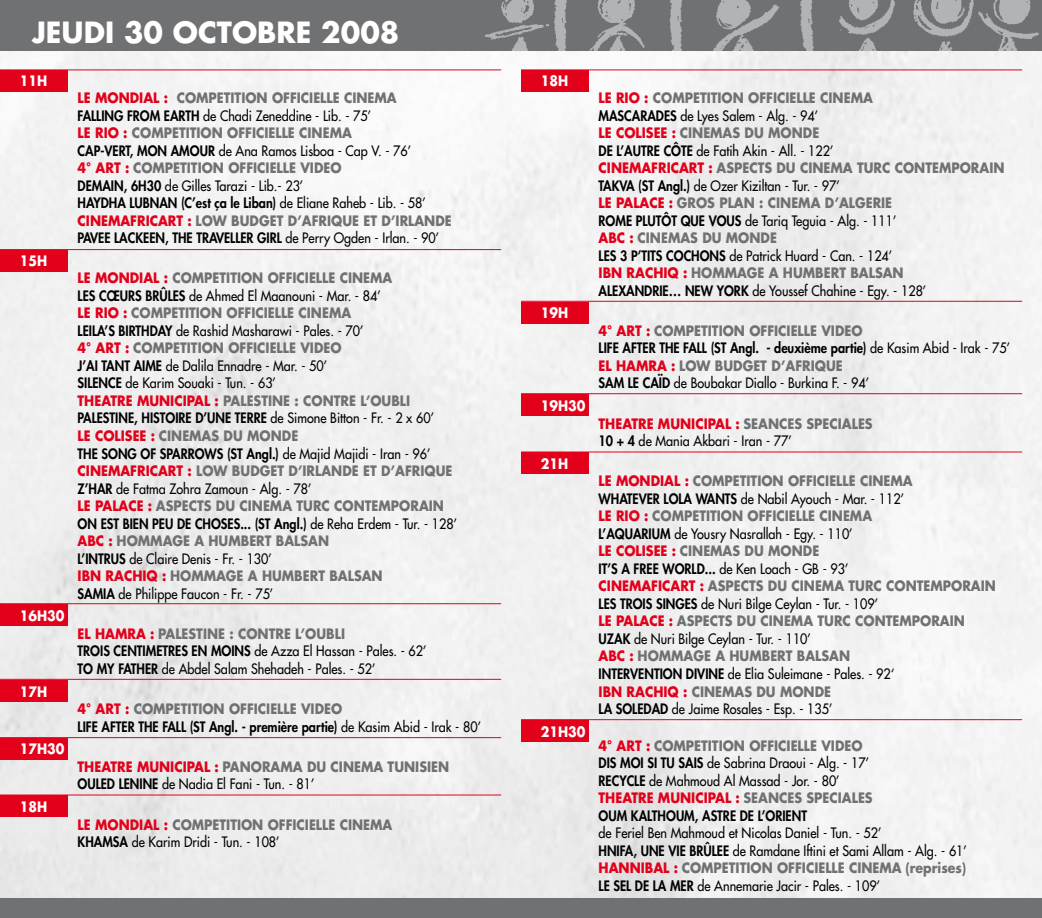
<style>
.page{position:relative;width:1042px;height:918px;background:#fff}
.page>*{position:absolute;margin:0;border:0;box-sizing:border-box;transform-origin:0 0}
.t1{font:700 28.53px "Futura";color:#fff}
.t2{font:14px/17.5px "Futura";color:#000;scale:.9 1}
.t3{font:700 14px/17.5px "Futura";color:#707173;scale:.9 1}
.t4{font:800 14px/17.5px "Futura";color:#000;scale:.9 1}
.t5{font:700 14px "Futura";color:#fff;scale:.9 1}
.s1{font-weight:700;color:#e2001a}
.s2{font-weight:800}
.s3{font-weight:700;color:#707173}
.s4{font-weight:400}
.s5{color:#e2001a}
.s6{font-weight:800;color:#000}
.s7{font-weight:400;color:#000}
</style>
<div class="page">
<img style="left:0;top:51px;width:1042px;height:847px">
<div style="left:0;top:898px;width:1042px;height:20px;background:#707173"></div>
<hr style="left:521px;top:69px;width:501px;height:1px;background:#e2001a">
<div style="left:521px;top:70px;width:68px;height:22px;background:#e2001a"></div>
<hr style="left:521px;top:301px;width:501px;height:1px;background:#e2001a">
<div style="left:521px;top:302px;width:68px;height:21px;background:#e2001a"></div>
<hr style="left:521px;top:451px;width:501px;height:1px;background:#e2001a">
<div style="left:521px;top:452px;width:68px;height:22px;background:#e2001a"></div>
<hr style="left:521px;top:719px;width:501px;height:1px;background:#e2001a">
<div style="left:521px;top:720px;width:68px;height:22px;background:#e2001a"></div>
<hr style="left:521px;top:393px;width:501px;height:1px;background:#e2001a">
<div style="left:521px;top:394px;width:68px;height:22px;background:#e2001a"></div>
<hr style="left:0;top:69px;width:501px;height:1px;background:#e2001a">
<div style="left:0;top:70px;width:68px;height:22px;background:#e2001a"></div>
<hr style="left:0;top:249px;width:501px;height:1px;background:#e2001a">
<div style="left:0;top:250px;width:68px;height:22px;background:#e2001a"></div>
<hr style="left:0;top:603px;width:501px;height:1px;background:#e2001a">
<div style="left:0;top:604px;width:68px;height:22px;background:#e2001a"></div>
<hr style="left:0;top:679px;width:501px;height:1px;background:#e2001a">
<div style="left:0;top:679px;width:68px;height:22px;background:#e2001a"></div>
<hr style="left:0;top:737px;width:501px;height:1px;background:#e2001a">
<div style="left:0;top:738px;width:68px;height:22px;background:#e2001a"></div>
<hr style="left:0;top:794px;width:501px;height:1px;background:#e2001a">
<div style="left:0;top:795px;width:68px;height:22px;background:#e2001a"></div>
<div style="left:0;top:0;width:1042px;height:51px;background:#707173"></div>
<img style="left:484px;top:0;width:555px;height:51px">
<h1 class="t1" style="left:32px;top:13px;width:369px">JEUDI 30 OCTOBRE 2008</h1>
<p class="t5" style="left:20px;top:71px;width:32px">11H</p>
<p class="t5" style="left:20px;top:251px;width:32px">15H</p>
<p class="t5" style="left:20px;top:607px;width:51px">16H30</p>
<p class="t5" style="left:20px;top:682px;width:32px">17H</p>
<p class="t5" style="left:20px;top:740px;width:51px">17H30</p>
<p class="t5" style="left:20px;top:797px;width:32px">18H</p>
<p class="t2" style="left:78px;top:89px;width:417px"><span class="s1">LE MONDIAL :<br></span><span class="s2">FALLING FROM EARTH</span> de Chadi Zeneddine - Lib -. 75‘<br><span class="s1">LE RIO :</span> <span class="s3">COMPETITION OFFICIELLE CINEMA<br></span><span class="s2">CAP-VERT, MON AMOUR</span> de Ana Ramos Lisboa - Cap -.V 76‘<br><span class="s1">4° ART :</span> <span class="s3">COMPETITION OFFICIELLE VIDEO<br></span><span class="s2">DEMAIN H6, 30</span> de Gilles Tarazi - Lib.- 23‘<br><span class="s2">HAYDHA LUBNAN ’C( est ça le Liban)</span> de Eliane Raheb - Lib -. 58‘ <span class="s1">CINEMAFRICART :</span> <span class="s3">LOW BUDGET D’AFRIQUE ET D’IRLANDE </span><span class="s2">PAVEE LACKEEN, THE TRAVELLER GIRL</span> de Perry Ogden - Irlan -. 90‘</p>
<p class="t3" style="left:177px;top:89px;width:246px">COMPETITION OFFICIELLE CINEMA</p>
<p class="t2" style="left:78px;top:269px;width:423px"><span class="s1">LE MONDIAL :</span> <span class="s3">COMPETITION OFFICIELLE CINEMA<br></span><span class="s2">LES CŒURS BRÛLES</span> de Ahmed El Maanouni - Mar -. 84‘<br><span class="s1">LE RIO :</span> <span class="s3">COMPETITION OFFICIELLE CINEMA<br></span><span class="s2">LEILA S’ BIRTHDAY</span> de Rashid Masharawi - Pales -. 70‘<br><span class="s1">4° ART :</span> <span class="s3">COMPETITION OFFICIELLE VIDEO<br></span><span class="s2">’J AI TANT AIME</span> de Dalila Ennadre - Mar -. 50‘<br><span class="s2">SILENCE</span> de Karim Souaki - Tun -. 63‘<br><span class="s1">THEATRE MUNICIPAL :</span> <span class="s3">PALESTINE : CONTRE ’L OUBLI </span><span class="s2">PALESTINE, HISTOIRE ’D UNE TERRE</span> de Simone Bitton - F r x2-. 6 0 ‘<br><span class="s1">LE COLISEE :</span> <span class="s3">CINEMAS DU MONDE<br></span><span class="s2">THE SONG OF SPARROWS (ST Angl ) .</span> de Majid Majidi - Iran - 96‘ <span class="s1">CINEMAFRICART :</span> <span class="s3">LOW BUDGET D’IRLANDE ET D’AFRIQUE<br></span><span class="s2">’Z HAR</span> de Fatma Zohra Zamoun - Alg -. 78‘<br><span class="s1">LE PALACE :</span> <span class="s3">ASPECTS DU CINEMA TURC CONTEMPORAIN </span><span class="s2">ON EST BIEN PEU DE CHOSES... (ST Angl ) .</span> de Reha Erdem - Tur -. 128‘ <span class="s1">ABC :</span> <span class="s3">HOMMAGE A HUMBERT BALSAN<br></span><span class="s2">’L INTRUS</span> de Claire Denis - Fr -. 130‘<br><span class="s1">IBN RACHIQ :</span> <span class="s3">HOMMAGE A HUMBERT BALSAN<br></span><span class="s2">SAMIA</span> de Philippe Faucon - Fr -. 75‘</p>
<p class="t2" style="left:78px;top:625px;width:389px"><span class="s1">EL HAMRA :</span> <span class="s3">PALESTINE : CONTRE ’L OUBLI<br></span><span class="s2">TROIS CENTIMETRES EN MOINS</span> de Azza El Hassan - Pales -. 62‘<br><span class="s2">TO MY FATHER</span> de Abdel Salam Shehadeh - Pales -. 52‘</p>
<p class="t4" style="left:78px;top:700px;width:450px"><span class="s1">4° ART :</span> <span class="s3">COMPETITION OFFICIELLE VIDEO<br></span>LIFE AFTER THE FALL (ST Angl -. première partie) <span class="s4">de Kasim Abid - Irak - 80‘</span></p>
<p class="t3" style="left:78px;top:757px;width:414px"><span class="s5">THEATRE MUNICIPAL :</span> PANORAMA DU CINEMA TUNISIEN<br><span class="s6">OULED LENINE</span> <span class="s7">de Nadia El Fani - Tun -. 81‘</span></p>
<p class="t3" style="left:78px;top:815px;width:351px"><span class="s5">LE MONDIAL :</span> COMPETITION OFFICIELLE CINEMA<br><span class="s6">KHAMSA</span> <span class="s7">de Karim Dridi - Tun -. 108‘</span></p>
<p class="t5" style="left:541px;top:71px;width:32px">18H</p>
<p class="t5" style="left:541px;top:304px;width:32px">19H</p>
<p class="t5" style="left:541px;top:396px;width:51px">19H30</p>
<p class="t5" style="left:541px;top:454px;width:32px">21H</p>
<p class="t5" style="left:541px;top:722px;width:51px">21H30</p>
<p class="t2" style="left:598px;top:89px;width:452px"><span class="s1">LE RIO :</span> <span class="s3">COMPETITION OFFICIELLE CINEMA<br></span><span class="s2">MASCARADES</span> de Lyes Salem - Alg -. 94‘<br><span class="s1">LE COLISEE :</span> <span class="s3">CINEMAS DU MONDE<br></span><span class="s2">DE ’L AUTRE CÔTE</span> de Fatih Akin - All -. 122‘<br><span class="s1">CINEMAFRICART :</span> <span class="s3">ASPECTS DU CINEMA TURC CONTEMPORAIN </span><span class="s2">TAKVA (ST Angl ) .</span> de Ozer Kiziltan - Tur -. 97‘<br><span class="s1">LE PALACE :</span> <span class="s3">GROS PLAN : CINEMA D’ALGERIE<br></span><span class="s2">ROME PLUTÔT QUE VOUS</span> de Tariq Teguia - Alg -. 111‘<br><span class="s1">ABC :</span> <span class="s3">CINEMAS DU MONDE<br></span><span class="s2">LES ’P3 TITS COCHONS</span> de Patrick Huard - Can -. 124‘<br><span class="s1">IBN RACHIQ :</span> <span class="s3">HOMMAGE A HUMBERT BALSAN<br></span><span class="s2">ALEXANDRIE… NEW YORK</span> de Youssef Chahine - Egy -. 128‘</p>
<p class="t2" style="left:598px;top:322px;width:459px"><span class="s1">4° ART :</span> <span class="s3">COMPETITION OFFICIELLE VIDEO<br></span><span class="s2">LIFE AFTER THE FALL (ST Angl -. deuxième partie)</span> de Kasim Abid - Irak - 75‘ <span class="s1">EL HAMRA :</span> <span class="s3">LOW BUDGET D’AFRIQUE<br></span><span class="s2">SAM LE CAÏD</span> de Boubakar Diallo - Burkina -.F 94‘</p>
<p class="t2" style="left:598px;top:415px;width:306px"><span class="s1">THEATRE MUNICIPAL :</span> <span class="s3">SEANCES SPECIALES<br></span><span class="s2">10 4+</span> de Mania Akbari - Iran - 77‘</p>
<p class="t2" style="left:598px;top:472px;width:443px"><span class="s1">LE MONDIAL :</span> <span class="s3">COMPETITION OFFICIELLE CINEMA<br></span><span class="s2">WHATEVER LOLA WANTS</span> de Nabil Ayouch - Mar -. 112‘<br><span class="s1">LE RIO :</span> <span class="s3">COMPETITION OFFICIELLE CINEMA<br></span><span class="s2">’L AQUARIUM</span> de Yousry Nasrallah - Egy -. 110‘<br><span class="s1">LE COLISEE :</span> <span class="s3">CINEMAS DU MONDE<br></span><span class="s2">IT AS’ FREE WORLD...</span> de Ken Loach - GB - 93‘<br><span class="s1">CINEMAFICART :</span> <span class="s3">ASPECTS DU CINEMA TURC CONTEMPORAIN </span><span class="s2">LES TROIS SINGES</span> de Nuri Bilge Ceylan - Tur -. 109‘<br><span class="s1">LE PALACE :</span> <span class="s3">ASPECTS DU CINEMA TURC CONTEMPORAIN </span><span class="s2">UZAK</span> de Nuri Bilge Ceylan - Tur -. 110‘<br><span class="s1">ABC :</span> <span class="s3">HOMMAGE A HUMBERT BALSAN<br></span><span class="s2">INTERVENTION DIVINE</span> de Elia Suleimane - Pales -. 92’<br><span class="s1">IBN RACHIQ :</span> <span class="s3">CINEMAS DU MONDE<br></span><span class="s2">LA SOLEDAD</span> de Jaime Rosales - Esp -. 135‘</p>
<p class="t2" style="left:598px;top:737px;width:306px"><span class="s1">4° ART :</span> <span class="s3">COMPETITION OFFICIELLE VIDEO </span><span class="s2">DIS MOI SI TU SAIS</span> de Sabrina Draoui - Alg -. 17‘ <span class="s2">RECYCLE</span> de Mahmoud Al Massad - Jor -. 80‘ <span class="s1">THEATRE MUNICIPAL :</span> <span class="s3">SEANCES SPECIALES </span><span class="s2">OUM KALTHOUM, ASTRE DE ’L ORIENT</span></p>
<p class="t2" style="left:598px;top:824px;width:411px">de Feriel Ben Mahmoud et Nicolas Daniel - Tun -. 52‘<br><span class="s2">HNIFA, UNE VIE BRÛLEE</span> de Ramdane Iftini et Sami Allam - Alg -. 61‘ <span class="s1">HANNIBAL :</span> <span class="s3">COMPETITION OFFICIELLE CINEMA (reprises( </span><span class="s2">LE SEL DE LA MER</span> de Annemarie Jacir - Pales -. 109‘</p>
</div>
